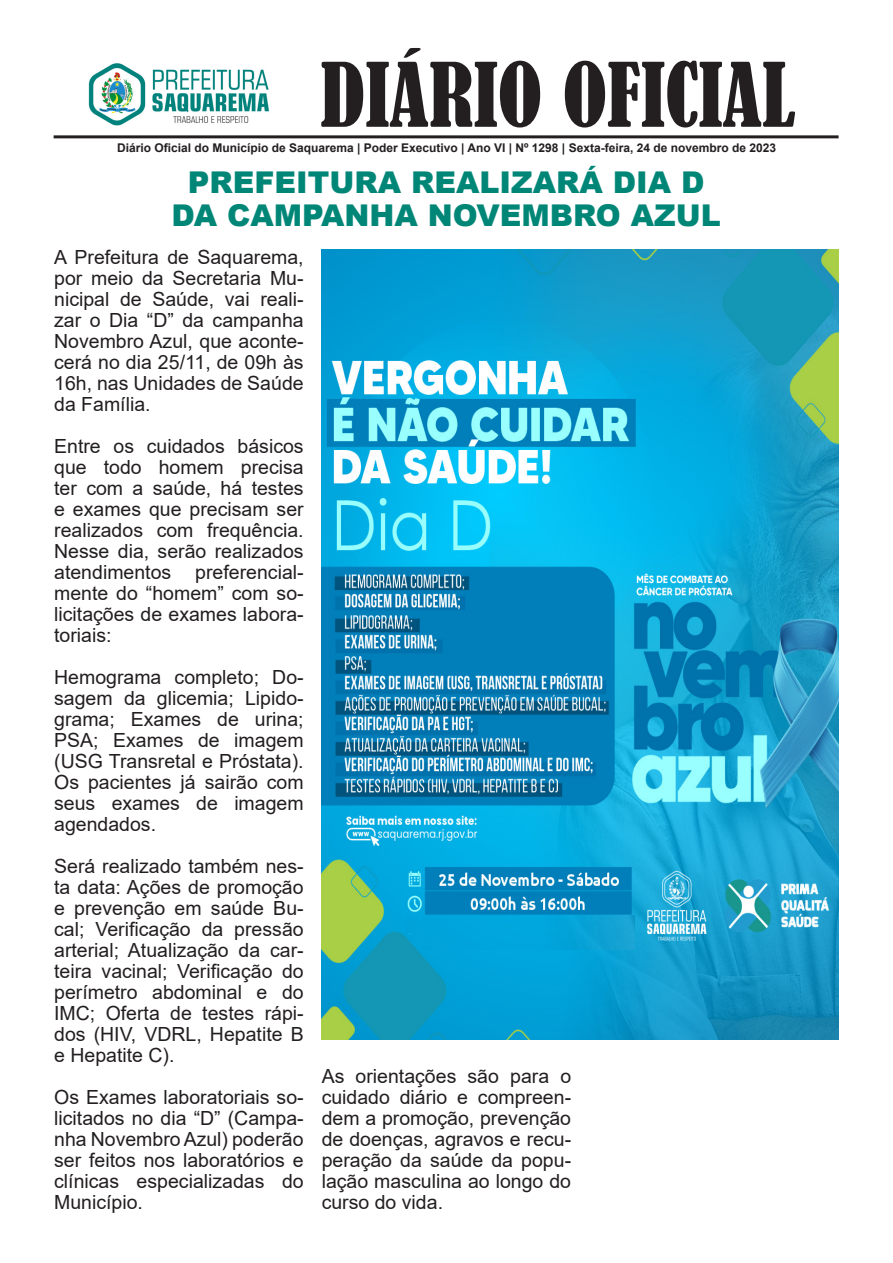
<style>
.page{position:relative;width:893px;height:1263px;background:#fff}
.page>*{position:absolute;margin:0;border:0;box-sizing:border-box;transform-origin:0 0}
.t1{font:condensed 82.5px "Bernard";color:#231f20}
.t2{font:900 30px "Arial";color:#008677}
.t3{font:19.5px/21px "Arial";color:#231f20;text-align:justify}
.t4{font:700 12px "Arial";color:#231f20}
</style>
<div class="page">
<hr style="left:54px;top:135px;width:785px;height:3px;background:#231f20">
<img style="left:88px;top:63px;width:181px;height:63px">
<img style="left:322px;top:250px;width:517px;height:790px">
<img style="left:423px;top:915px;width:211px;height:34px">
<img style="left:410px;top:921px;width:13px;height:19px">
<img style="left:406px;top:917px;width:13px;height:15px">
<p class="t1" style="left:321px;top:47px;width:476px">DIÁRIO OFICIAL</p>
<p class="t4" style="left:117px;top:139px;width:660px">Diário Oficial do Município de Saquarema | Poder Executivo | Ano VI | Nº 1298 | Sexta-feira, 24 de novembro de 2023</p>
<p class="t2" style="left:188px;top:160px;width:518px">PREFEITURA REALIZARÁ DIA D</p>
<p class="t2" style="left:172px;top:193px;width:551px">DA CAMPANHA NOVEMBRO AZUL</p>
<p class="t3" style="left:54px;top:247px;width:251px">A Prefeitura de Saquarema, por meio da Secretaria Mu&shy;nicipal de Saúde, vai reali&shy;zar o Dia “D” da campanha Novembro Azul, que aconte&shy;cerá no dia 25/11, de 09h às 16h, nas Unidades de Saúde da Família.</p>
<p class="t3" style="left:54px;top:436px;width:251px">Entre os cuidados básicos que todo homem precisa ter com a saúde, há testes e exames que precisam ser realizados com frequência.<br>Nesse dia, serão realizados atendimentos preferencial&shy;mente do “homem” com so&shy;licitações de exames labora&shy;toriais:</p>
<p class="t3" style="left:54px;top:667px;width:251px">Hemograma completo; Do&shy;sagem da glicemia; Lipido&shy;grama; Exames de urina; PSA; Exames de imagem (USG Transretal e Próstata).<br>Os pacientes já sairão com seus exames de imagem agendados.</p>
<p class="t3" style="left:54px;top:856px;width:251px">Será realizado também nes&shy;ta data: Ações de promoção e prevenção em saúde Bu&shy;cal; Verificação da pressão arterial; Atualização da car&shy;teira vacinal; Verificação do perímetro abdominal e do IMC; Oferta de testes rápi&shy;dos (HIV, VDRL, Hepatite B e Hepatite C).</p>
<p class="t3" style="left:54px;top:1087px;width:251px">Os Exames laboratoriais so&shy;licitados no dia “D” (Campa&shy;nha Novembro Azul) poderão ser feitos nos laboratórios e clínicas especializadas do Município.</p>
<p class="t3" style="left:322px;top:1066px;width:251px">As orientações são para o cuidado diário e compreen&shy;dem a promoção, prevenção de doenças, agravos e recu&shy;peração da saúde da popu&shy;lação masculina ao longo do curso do vida.</p>
</div>
